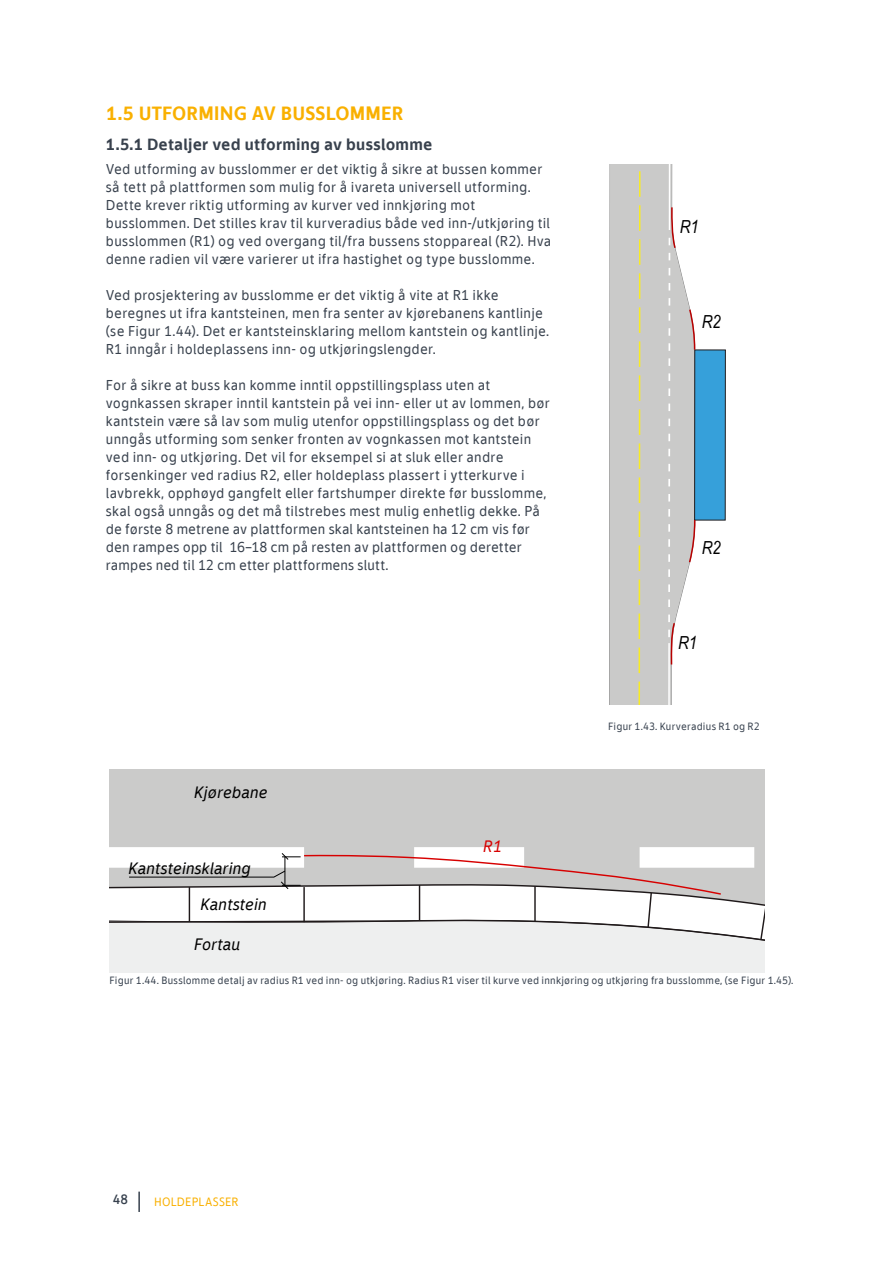
<style>
.page{position:relative;width:893px;height:1263px;background:#fff}
.page>*{position:absolute;margin:0;border:0;box-sizing:border-box;transform-origin:0 0}
.t1{font:700 19.5px "TID";color:#f9b000}
.t2{font:italic 18px "Arial Narrow";color:#000}
.t3{font:italic 16.5px "TID";color:#000}
.t4{font:700 16.5px "TID";letter-spacing:.01em;color:#38414d}
.t5{font:italic 16.5px "TID";color:#d70000}
.t6{font:14.25px/18px "TID";letter-spacing:.015em;color:#38414d}
.t7{font:500 13.5px "TID";color:#37414e}
.t8{font:12px "TID";letter-spacing:.015em;color:#f9b000}
.t9{font:10.5px "TID";letter-spacing:.02em;color:#37414e}
</style>
<div class="page">
<svg style="left:609px;top:164px;width:85px;height:540px;background:#cfcfce"></svg>
<div style="left:695px;top:350px;width:30px;height:170px;background:#36a0da"></div>
<div style="left:694px;top:350px;width:31px;height:170px;border:1px solid #231f20"></div>
<hr style="left:669px;top:164px;width:1px;height:65px;background:#fff">
<hr style="left:668px;top:644px;width:2px;height:60px;background:#fff">
<svg style="left:668px;top:599px;width:2px;height:8px"></svg>
<svg style="left:668px;top:584px;width:2px;height:8px"></svg>
<svg style="left:668px;top:569px;width:2px;height:8px"></svg>
<svg style="left:668px;top:554px;width:2px;height:8px"></svg>
<svg style="left:668px;top:539px;width:2px;height:8px"></svg>
<svg style="left:668px;top:524px;width:2px;height:8px"></svg>
<svg style="left:668px;top:509px;width:2px;height:8px"></svg>
<svg style="left:668px;top:494px;width:2px;height:7px"></svg>
<svg style="left:668px;top:479px;width:2px;height:7px"></svg>
<svg style="left:668px;top:464px;width:2px;height:7px"></svg>
<svg style="left:668px;top:449px;width:2px;height:7px"></svg>
<svg style="left:668px;top:434px;width:2px;height:7px"></svg>
<svg style="left:668px;top:419px;width:2px;height:7px"></svg>
<svg style="left:668px;top:404px;width:2px;height:7px"></svg>
<svg style="left:668px;top:388px;width:2px;height:8px"></svg>
<svg style="left:668px;top:373px;width:2px;height:8px"></svg>
<svg style="left:668px;top:358px;width:2px;height:8px"></svg>
<svg style="left:668px;top:343px;width:2px;height:8px"></svg>
<svg style="left:668px;top:328px;width:2px;height:8px"></svg>
<svg style="left:668px;top:313px;width:2px;height:8px"></svg>
<hr style="left:638px;top:681px;width:2px;height:23px;background:#f9ec23">
<hr style="left:638px;top:647px;width:2px;height:26px;background:#f9ec23">
<svg style="left:639px;top:613px;width:1px;height:26px"></svg>
<svg style="left:639px;top:579px;width:1px;height:26px"></svg>
<svg style="left:639px;top:545px;width:1px;height:26px"></svg>
<svg style="left:639px;top:511px;width:1px;height:26px"></svg>
<svg style="left:639px;top:477px;width:1px;height:26px"></svg>
<svg style="left:639px;top:443px;width:1px;height:26px"></svg>
<svg style="left:639px;top:409px;width:1px;height:26px"></svg>
<svg style="left:639px;top:375px;width:1px;height:26px"></svg>
<svg style="left:639px;top:341px;width:1px;height:26px"></svg>
<svg style="left:639px;top:307px;width:1px;height:26px"></svg>
<svg style="left:639px;top:273px;width:1px;height:26px"></svg>
<svg style="left:639px;top:239px;width:1px;height:26px"></svg>
<svg style="left:639px;top:205px;width:1px;height:26px"></svg>
<svg style="left:639px;top:171px;width:1px;height:26px"></svg>
<svg style="left:688px;top:518px;width:8px;height:46px"></svg>
<svg style="left:688px;top:308px;width:8px;height:43px"></svg>
<svg style="left:669px;top:206px;width:8px;height:54px"></svg>
<svg style="left:668px;top:614px;width:8px;height:52px"></svg>
<div style="left:109px;top:770px;width:656px;height:83px;background:#cbcbca"></div>
<div style="left:109px;top:847px;width:195px;height:21px;background:#fff"></div>
<div style="left:640px;top:847px;width:114px;height:21px;background:#fff"></div>
<div style="left:414px;top:847px;width:110px;height:21px;background:#fff"></div>
<svg style="left:109px;top:853px;width:656px;height:119px"></svg>
<hr style="left:138px;top:1191px;width:2px;height:21px;background:#37414e">
<h1 class="t1" style="left:106px;top:101px;width:299px">1.5 UTFORMING AV BUSSLOMMER</h1>
<p class="t4" style="left:106px;top:134px;width:328px">1.5.1 Detaljer ved utforming av busslomme</p>
<p class="t6" style="left:106px;top:159px;width:447px">Ved utforming av busslommer er det viktig å sikre at bussen kommer så tett på plattformen som mulig for å ivareta universell utforming.<br>Dette krever riktig utforming av kurver ved innkjøring mot busslommen. Det stilles krav til kurveradius både ved inn-/utkjøring til busslommen (R1) og ved overgang til/fra bussens stoppareal (R2). Hva denne radien vil være varierer ut ifra hastighet og type busslomme.</p>
<p class="t6" style="left:106px;top:285px;width:445px">Ved prosjektering av busslomme er det viktig å vite at R1 ikke beregnes ut ifra kantsteinen, men fra senter av kjørebanens kantlinje (se Figur 1.44). Det er kantsteinsklaring mellom kantstein og kantlinje.<br>R1 inngår i holdeplassens inn- og utkjøringslengder.</p>
<p class="t6" style="left:106px;top:375px;width:445px">For å sikre at buss kan komme inntil oppstillingsplass uten at vognkassen skraper inntil kantstein på vei inn- eller ut av lommen, bør kantstein være så lav som mulig utenfor oppstillingsplass og det bør unngås utforming som senker fronten av vognkassen mot kantstein ved inn- og utkjøring. Det vil for eksempel si at sluk eller andre forsenkinger ved radius R2, eller holdeplass plassert i ytterkurve i lavbrekk, opphøyd gangfelt eller fartshumper direkte før busslomme, skal også unngås og det må tilstrebes mest mulig enhetlig dekke. På de første 8 metrene av plattformen skal kantsteinen ha 12 cm vis før den rampes opp til 16–18 cm på resten av plattformen og deretter rampes ned til 12 cm etter plattformens slutt.</p>
<p class="t3" style="left:194px;top:782px;width:75px">Kjørebane</p>
<p class="t3" style="left:129px;top:858px;width:124px">Kantsteinsklaring</p>
<p class="t3" style="left:201px;top:894px;width:68px">Kantstein</p>
<p class="t3" style="left:194px;top:934px;width:48px">Fortau</p>
<p class="t5" style="left:483px;top:836px;width:21px">R1</p>
<p class="t2" style="left:680px;top:214px;width:20px">R1</p>
<p class="t2" style="left:702px;top:310px;width:20px">R2</p>
<p class="t2" style="left:702px;top:535px;width:20px">R2</p>
<p class="t2" style="left:678px;top:630px;width:20px">R1</p>
<p class="t9" style="left:608px;top:720px;width:153px">Figur 1.43. Kurveradius R1 og R2</p>
<p class="t9" style="left:109px;top:973px;width:686px">Figur 1.44. Busslomme detalj av radius R1 ved inn- og utkjøring. Radius R1 viser til kurve ved innkjøring og utkjøring fra busslomme, (se Figur 1.45).</p>
<p class="t7" style="left:113px;top:1191px;width:17px">48</p>
<p class="t8" style="left:154px;top:1194px;width:86px">HOLDEPLASSER</p>
</div>
